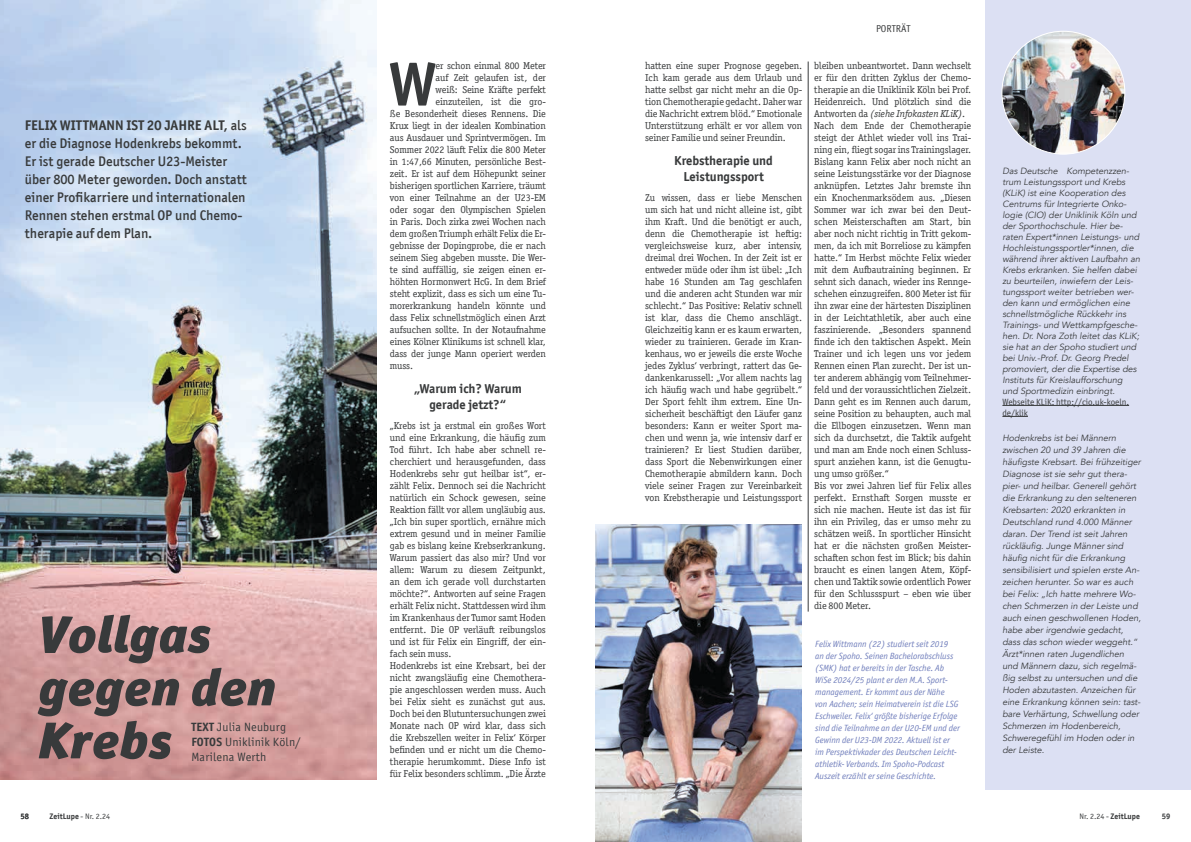
<style>
.page{position:relative;width:1191px;height:842px;background:#fff}
.page>*{position:absolute;margin:0;border:0;box-sizing:border-box;transform-origin:0 0}
.t1{font:700 61.4px "Officina Sans ITC Pro";color:#383a3b}
.t2{font:italic 900 52px/53px "Officina Sans ITC Pro";color:#383a3b}
.t3{font:500 14px/18px "Officina Sans ITC Pro";color:#383a3b}
.t4{font:700 13px/16px "Officina Sans ITC Pro";letter-spacing:-.005em;color:#383a3b;text-align:center}
.t5{font:12px/15px "Officina Sans ITC Pro";letter-spacing:.02em;color:#383a3b}
.t6{font:10px/12px "Officina Serif ITC Pro";letter-spacing:-.005em;color:#383a3b}
.t7{font:10px "Officina Sans ITC Pro";color:#383a3b}
.t8{font:italic 9px/12px "Avenir";color:#383a3b}
.t9{font:italic 9px/12px "Officina Sans ITC Pro";color:#6f7dbb}
.t10{font:9px/11px "Officina Sans ITC Pro";color:#383a3b}
.t11{font:8px "Officina Sans ITC Pro";color:#383a3b}
.t12{font:700 8px "Officina Sans ITC Pro";color:#383a3b}
.s1{font-weight:700}
.s2{font-style:italic}
.s3{font-weight:400}
</style>
<div class="page">
<img style="left:0;top:0;width:377px;height:780px">
<div style="left:985px;top:0;width:206px;height:789px;background:#dce0f3"></div>
<hr style="left:808px;top:62px;width:1px;height:550px;background:#383a3b">
<hr style="left:1002px;top:405px;width:127px;height:1px;background:#383a3b">
<svg style="left:1002px;top:416px;width:26px;height:1px"></svg>
<img style="left:1002px;top:31px;width:122px;height:123px;border-radius:61px">
<img style="left:595px;top:525px;width:206px;height:317px">
<p class="t3" style="left:25px;top:116px;width:223px"><span class="s1">FELIX WITTMANN IST 20 JAHRE ALT,</span> als er die Diagnose Hodenkrebs bekommt.<br>Er ist gerade Deutscher U23-Meister über 800 Meter geworden. Doch anstatt einer Profikarriere und internationalen Rennen stehen erstmal OP und Chemo&shy;therapie auf dem Plan.</p>
<h2 class="t2" style="left:38px;top:607px;width:239px">Vollgas gegen den<br>Krebs</h2>
<p class="t5" style="left:191px;top:719px;width:111px"><span class="s1">TEXT</span> Julia Neuburg<br><span class="s1">FOTOS</span> Uniklinik Köln/<br>Marilena Werth</p>
<h1 class="t1" style="left:388px;top:46px;width:49px">W</h1>
<p class="t6" style="left:435px;top:59px;width:112px">er schon einmal 800 Meter</p>
<p class="t6" style="left:435px;top:71px;width:112px">auf Zeit gelaufen ist, der</p>
<p class="t6" style="left:435px;top:83px;width:112px">weiß: Seine Kräfte perfekt</p>
<p class="t6" style="left:435px;top:95px;width:112px">einzuteilen, ist die gro-</p>
<p class="t6" style="left:390px;top:107px;width:157px">ße Besonderheit dieses Rennens. Die</p>
<p class="t6" style="left:390px;top:119px;width:157px">Krux liegt in der idealen Kombination</p>
<p class="t6" style="left:390px;top:131px;width:157px">aus Ausdauer und Sprintvermögen. Im</p>
<p class="t6" style="left:390px;top:143px;width:157px">Sommer 2022 läuft Felix die 800 Meter</p>
<p class="t6" style="left:390px;top:155px;width:157px">in 1:47,66 Minuten, persönliche Best-</p>
<p class="t6" style="left:390px;top:167px;width:157px">zeit. Er ist auf dem Höhepunkt seiner</p>
<p class="t6" style="left:390px;top:179px;width:157px">bisherigen sportlichen Karriere, träumt</p>
<p class="t6" style="left:390px;top:191px;width:157px">von einer Teilnahme an der U23-EM</p>
<p class="t6" style="left:390px;top:203px;width:157px">oder sogar den Olympischen Spielen</p>
<p class="t6" style="left:390px;top:215px;width:157px">in Paris. Doch zirka zwei Wochen nach</p>
<p class="t6" style="left:390px;top:227px;width:157px">dem großen Triumph erhält Felix die Er-</p>
<p class="t6" style="left:390px;top:239px;width:157px">gebnisse der Dopingprobe, die er nach</p>
<p class="t6" style="left:390px;top:251px;width:157px">seinem Sieg abgeben musste. Die Wer-</p>
<p class="t6" style="left:390px;top:263px;width:157px">te sind auffällig, sie zeigen einen er-</p>
<p class="t6" style="left:390px;top:275px;width:157px">höhten Hormonwert HcG. In dem Brief</p>
<p class="t6" style="left:390px;top:287px;width:157px">steht explizit, dass es sich um eine Tu-</p>
<p class="t6" style="left:390px;top:299px;width:157px">morerkrankung handeln könnte und</p>
<p class="t6" style="left:390px;top:311px;width:157px">dass Felix schnellstmöglich einen Arzt</p>
<p class="t6" style="left:390px;top:323px;width:157px">aufsuchen sollte. In der Notaufnahme</p>
<p class="t6" style="left:390px;top:335px;width:157px">eines Kölner Klinikums ist schnell klar,</p>
<p class="t6" style="left:390px;top:347px;width:157px">dass der junge Mann operiert werden</p>
<p class="t6" style="left:390px;top:359px;width:25px">muss.</p>
<h3 class="t4" style="left:414px;top:380px;width:110px">„Warum ich? Warum gerade jetzt?“</h3>
<p class="t6" style="left:390px;top:419px;width:157px">„Krebs ist ja erstmal ein großes Wort und eine Erkrankung, die häufig zum Tod führt. Ich habe aber schnell re&shy;cherchiert und herausgefunden, dass Hodenkrebs sehr gut heilbar ist“, er&shy;zählt Felix. Dennoch sei die Nachricht natürlich ein Schock gewesen, seine Reaktion fällt vor allem ungläubig aus. „Ich bin super sportlich, ernähre mich extrem gesund und in meiner Familie gab es bislang keine Krebserkrankung.<br>Warum passiert das also mir? Und vor allem: Warum zu diesem Zeitpunkt, an dem ich gerade voll durchstarten möchte?“. Antworten auf seine Fragen erhält Felix nicht. Stattdessen wird ihm im Krankenhaus der Tumor samt Hoden entfernt. Die OP verläuft reibungslos und ist für Felix ein Eingriff, der ein&shy;fach sein muss.<br>Hodenkrebs ist eine Krebsart, bei der nicht zwangsläufig eine Chemothera&shy;pie angeschlossen werden muss. Auch bei Felix sieht es zunächst gut aus.<br>Doch bei den Blutuntersuchungen zwei Monate nach OP wird klar, dass sich die Krebszellen weiter in Felix‘ Körper befinden und er nicht um die Chemo&shy;therapie herumkommt. Diese Info ist für Felix besonders schlimm. „Die Ärzte</p>
<p class="t6" style="left:645px;top:59px;width:159px;text-align:justify">hatten eine super Prognose gegeben.<br>Ich kam gerade aus dem Urlaub und hatte selbst gar nicht mehr an die Op&shy;tion Chemotherapie gedacht. Daher war die Nachricht extrem blöd.“ Emotionale Unterstützung erhält er vor allem von seiner Familie und seiner Freundin.</p>
<h3 class="t4" style="left:674px;top:152px;width:100px">Krebstherapie und<br>Leistungssport</h3>
<p class="t6" style="left:645px;top:191px;width:159px;text-align:justify">Zu wissen, dass er liebe Menschen um sich hat und nicht alleine ist, gibt ihm Kraft. Und die benötigt er auch, denn die Chemotherapie ist heftig: vergleichsweise kurz, aber intensiv, dreimal drei Wochen. In der Zeit ist er entweder müde oder ihm ist übel: „Ich habe 16 Stunden am Tag geschlafen und die anderen acht Stunden war mir schlecht.“ Das Positive: Relativ schnell ist klar, dass die Chemo anschlägt.<br>Gleichzeitig kann er es kaum erwarten, wieder zu trainieren. Gerade im Kran&shy;kenhaus, wo er jeweils die erste Woche jedes Zyklus‘ verbringt, rattert das Ge&shy;dankenkarussell: „Vor allem nachts lag ich häufig wach und habe gegrübelt.“ Der Sport fehlt ihm extrem. Eine Un&shy;sicherheit beschäftigt den Läufer ganz besonders: Kann er weiter Sport ma&shy;chen und wenn ja, wie intensiv darf er trainieren? Er liest Studien darüber, dass Sport die Nebenwirkungen einer Chemotherapie abmildern kann. Doch viele seiner Fragen zur Vereinbarkeit von Krebstherapie und Leistungssport</p>
<p class="t7" style="left:876px;top:23px;width:36px">PORTRÄT</p>
<p class="t6" style="left:814px;top:59px;width:159px">bleiben unbeantwortet. Dann wechselt er für den dritten Zyklus der Chemo&shy;therapie an die Uniklinik Köln bei Prof.<br>Heidenreich. Und plötzlich sind die Antworten da <span class="s2">(siehe Infokasten KLiK)</span>.<br>Nach dem Ende der Chemotherapie steigt der Athlet wieder voll ins Trai&shy;ning ein, fliegt sogar ins Trainingslager.<br>Bislang kann Felix aber noch nicht an seine Leistungsstärke vor der Diagnose anknüpfen. Letztes Jahr bremste ihn ein Knochenmarksödem aus. „Diesen Sommer war ich zwar bei den Deut&shy;schen Meisterschaften am Start, bin aber noch nicht richtig in Tritt gekom&shy;men, da ich mit Borreliose zu kämpfen hatte.“ Im Herbst möchte Felix wieder mit dem Aufbautraining beginnen. Er sehnt sich danach, wieder ins Rennge&shy;schehen einzugreifen. 800 Meter ist für ihn zwar eine der härtesten Disziplinen in der Leichtathletik, aber auch eine faszinierende. „Besonders spannend finde ich den taktischen Aspekt. Mein Trainer und ich legen uns vor jedem Rennen einen Plan zurecht. Der ist un&shy;ter anderem abhängig vom Teilnehmer&shy;feld und der voraussichtlichen Zielzeit.<br>Dann geht es im Rennen auch darum, seine Position zu behaupten, auch mal die Ellbogen einzusetzen. Wenn man sich da durchsetzt, die Taktik aufgeht und man am Ende noch einen Schluss&shy;spurt anziehen kann, ist die Genugtu&shy;ung umso größer.“<br>Bis vor zwei Jahren lief für Felix alles perfekt. Ernsthaft Sorgen musste er sich nie machen. Heute ist das ist für ihn ein Privileg, das er umso mehr zu schätzen weiß. In sportlicher Hinsicht hat er die nächsten großen Meister&shy;schaften schon fest im Blick; bis dahin braucht es einen langen Atem, Köpf&shy;chen und Taktik sowie ordentlich Power für den Schlussspurt – eben wie über die 800 Meter.</p>
<p class="t9" style="left:815px;top:638px;width:146px">Felix Wittmann (22) studiert seit 2019<br>an der Spoho. Seinen Bachelorabschluss (SMK) hat er bereits in der Tasche. Ab WiSe 2024/25 plant er den M.A. Sport&shy;management. Er kommt aus der Nähe<br>von Aachen; sein Heimatverein ist die LSG Eschweiler. Felix‘ größte bisherige Erfolge sind die Teilnahme an der U20-EM und der Gewinn der U23-DM 2022. Aktuell ist er im Perspektivkader des Deutschen Leicht&shy;athletik- Verbands. Im Spoho-Podcast Auszeit erzählt er seine Geschichte.</p>
<p class="t8" style="left:1002px;top:165px;width:139px;line-height:11px">Das Deutsche Kompetenzzen&shy;trum Leistungssport und Krebs (KLiK) ist eine Kooperation des<br>Centrums für Integrierte Onko&shy;logie (CIO) der Uniklinik Köln und der Sporthochschule. Hier be&shy;raten Expert*innen Leistungs- und<br>Hochleistungssportler*innen, die während ihrer aktiven Laufbahn an<br>Krebs erkranken. Sie helfen dabei zu beurteilen, inwiefern der Leis&shy;tungssport weiter betrieben wer&shy;den kann und ermöglichen eine schnellstmögliche Rückkehr ins<br>Trainings- und Wettkampfgesche&shy;hen. Dr. Nora Zoth leitet das KLiK; sie hat an der Spoho studiert und bei Univ.-Prof. Dr. Georg Predel promoviert, der die Expertise des<br>Instituts für Kreislaufforschung und Sportmedizin einbringt.</p>
<p class="t10" style="left:1002px;top:396px;width:128px">Webseite KLiK: http://cio.uk-koeln. de/klik</p>
<p class="t8" style="left:1002px;top:432px;width:140px">Hodenkrebs ist bei Männern zwischen 20 und 39 Jahren die häufigste Krebsart. Bei frühzeitiger<br>Diagnose ist sie sehr gut thera&shy;pier- und heilbar. Generell gehört die Erkrankung zu den selteneren<br>Krebsarten: 2020 erkrankten in<br>Deutschland rund 4.000 Männer daran. Der Trend ist seit Jahren rückläufig. Junge Männer sind häufig nicht für die Erkrankung sensibilisiert und spielen erste An&shy;zeichen herunter. So war es auch bei Felix: „Ich hatte mehrere Wo&shy;chen Schmerzen in der Leiste und auch einen geschwollenen Hoden, habe aber irgendwie gedacht, dass das schon wieder weggeht.“<br>Ärzt*innen raten Jugendlichen und Männern dazu, sich regelmä&shy;ßig selbst zu untersuchen und die<br>Hoden abzutasten. Anzeichen für eine Erkrankung können sein: tast&shy;bare Verhärtung, Schwellung oder<br>Schmerzen im Hodenbereich,<br>Schweregefühl im Hoden oder in der Leiste.</p>
<p class="t11" style="left:21px;top:812px;width:9px">58</p>
<p class="t12" style="left:50px;top:812px;width:62px">ZeitLupe <span class="s3">- Nr. 2.24</span></p>
<p class="t11" style="left:1079px;top:812px;width:62px">Nr. 2.24 - <span class="s1">ZeitLupe</span></p>
<p class="t12" style="left:1161px;top:812px;width:10px">59</p>
</div>
